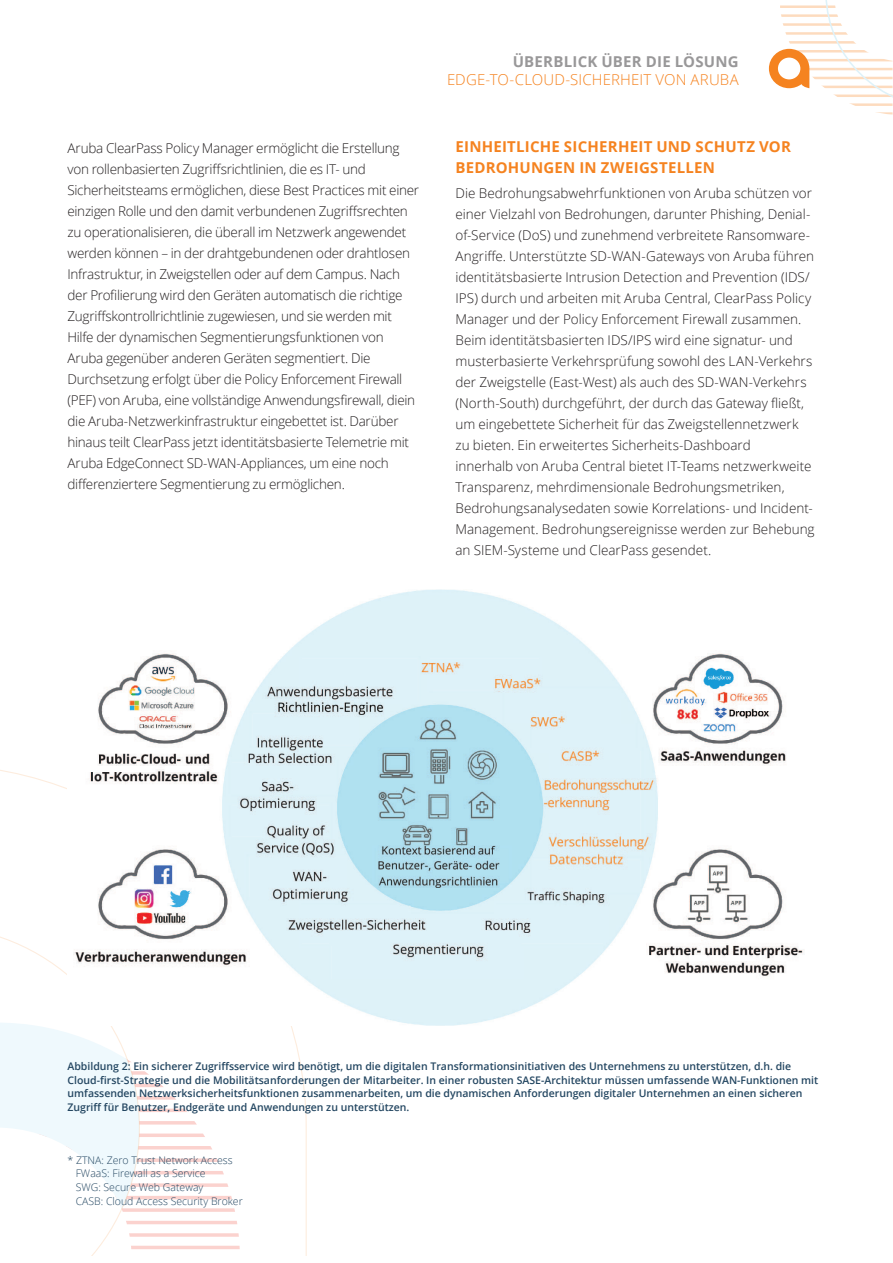
<style>
.page{position:relative;width:893px;height:1263px;background:#fff}
.page>*{position:absolute;margin:0;border:0;box-sizing:border-box;transform-origin:0 0}
.Body__Head_10_14_Bol{font:700 15px/21px "Open Sans";letter-spacing:.015em;color:#f58320}
.t1{font:300 15px "Open Sans";letter-spacing:.01em;color:#f58320}
.t2{font:700 15px "Open Sans";letter-spacing:.015em;color:#999899}
.Body__Text_9_14_Ligh{font:300 13.5px/21px "Open Sans";letter-spacing:-.01em;color:#231f20}
.Legal___Chart_Footer{font:600 10.5px/13.5px "Open Sans";color:#234661}
.Legal___Chart_Footer-2{font:300 10.5px "Open Sans";color:#234661}
</style>
<div class="page">
<svg style="left:769px;top:0;width:123px;height:115px"></svg>
<svg style="left:0;top:770px;width:307px;height:486px"></svg>
<img style="left:68px;top:590px;width:736px;height:436px">
<p class="t2" style="left:513px;top:51px;width:227px">ÜBERBLICK ÜBER DIE LÖSUNG</p>
<p class="t1" style="left:447px;top:69px;width:293px">EDGE-TO-CLOUD-SICHERHEIT VON ARUBA</p>
<p class="Body__Text_9_14_Ligh" style="left:68px;top:137px;width:353px">Aruba ClearPass Policy Manager ermöglicht die Erstellung von rollenbasierten Zugriffsrichtlinien, die es IT- und Sicherheitsteams ermöglichen, diese Best Practices mit einer einzigen Rolle und den damit verbundenen Zugriffsrechten zu operationalisieren, die überall im Netzwerk angewendet werden können – in der drahtgebundenen oder drahtlosen Infrastruktur, in Zweigstellen oder auf dem Campus. Nach der Profilierung wird den Geräten automatisch die richtige Zugriffskontrollrichtlinie zugewiesen, und sie werden mit Hilfe der dynamischen Segmentierungsfunktionen von Aruba gegenüber anderen Geräten segmentiert. Die Durchsetzung erfolgt über die Policy Enforcement Firewall (PEF) von Aruba, eine vollständige Anwendungsfirewall, diein die Aruba-Netzwerkinfrastruktur eingebettet ist. Darüber hinaus teilt ClearPass jetzt identitätsbasierte Telemetrie mit Aruba EdgeConnect SD-WAN-Appliances, um eine noch differenziertere Segmentierung zu ermöglichen.</p>
<p class="Body__Head_10_14_Bol" style="left:455px;top:136px;width:337px">EINHEITLICHE SICHERHEIT UND SCHUTZ VOR<br>BEDROHUNGEN IN ZWEIGSTELLEN</p>
<p class="Body__Text_9_14_Ligh" style="left:455px;top:182px;width:361px">Die Bedrohungsabwehrfunktionen von Aruba schützen vor einer Vielzahl von Bedrohungen, darunter Phishing, Denial&shy;of-Service (DoS) und zunehmend verbreitete Ransomware-Angriffe. Unterstützte SD-WAN-Gateways von Aruba führen identitätsbasierte Intrusion Detection and Prevention (IDS/ IPS) durch und arbeiten mit Aruba Central, ClearPass Policy Manager und der Policy Enforcement Firewall zusammen.<br>Beim identitätsbasierten IDS/IPS wird eine signatur- und musterbasierte Verkehrsprüfung sowohl des LAN-Verkehrs der Zweigstelle (East-West) als auch des SD-WAN-Verkehrs (North-South) durchgeführt, der durch das Gateway fließt, um eingebettete Sicherheit für das Zweigstellennetzwerk zu bieten. Ein erweitertes Sicherheits-Dashboard<br>innerhalb von Aruba Central bietet IT-Teams netzwerkweite Transparenz, mehrdimensionale Bedrohungsmetriken, Bedrohungsanalysedaten sowie Korrelations- und Incident-Management. Bedrohungsereignisse werden zur Behebung an SIEM-Systeme und ClearPass gesendet.</p>
<p class="Legal___Chart_Footer" style="left:68px;top:1059px;width:752px">Abbildung 2: Ein sicherer Zugriffsservice wird benötigt, um die digitalen Transformationsinitiativen des Unternehmens zu unterstützen, d.h. die Cloud-first-Strategie und die Mobilitätsanforderungen der Mitarbeiter. In einer robusten SASE-Architektur müssen umfassende WAN-Funktionen mit umfassenden Netzwerksicherheitsfunktionen zusammenarbeiten, um die dynamischen Anforderungen digitaler Unternehmen an einen sicheren Zugriff für Benutzer, Endgeräte und Anwendungen zu unterstützen.</p>
<p class="Legal___Chart_Footer-2" style="left:68px;top:1153px;width:167px">* ZTNA: Zero Trust Network Access</p>
<p class="Legal___Chart_Footer-2" style="left:76px;top:1166px;width:131px">FWaaS: Firewall as a Service</p>
<p class="Legal___Chart_Footer-2" style="left:76px;top:1180px;width:129px">SWG: Secure Web Gateway</p>
<p class="Legal___Chart_Footer-2" style="left:76px;top:1193px;width:169px">CASB: Cloud Access Security Broker</p>
</div>
